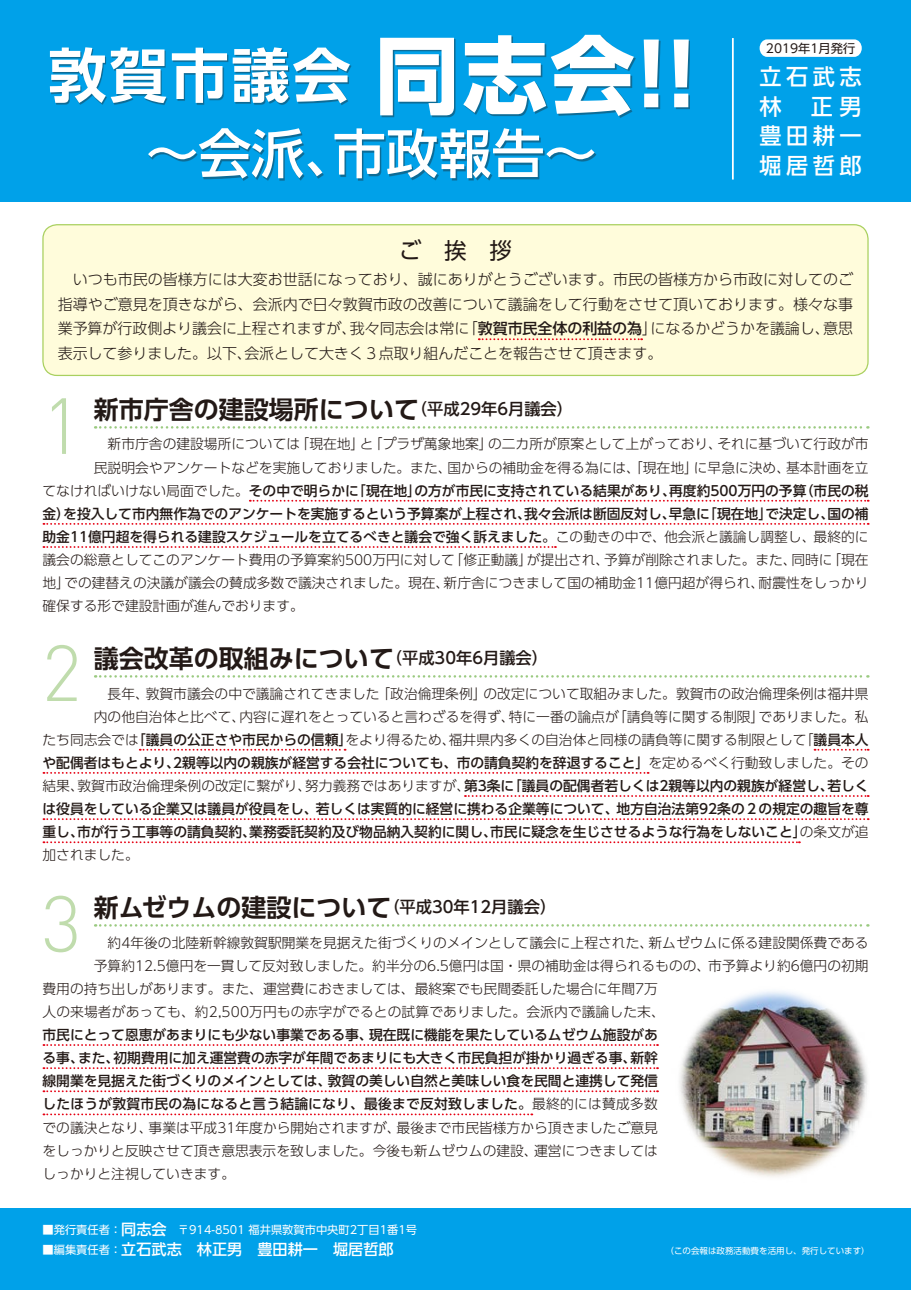
<style>
.page{position:relative;width:911px;height:1290px;background:#fff}
.page>*{position:absolute;margin:0;border:0;box-sizing:border-box;transform-origin:0 0}
.t1{font:300 78.12px "DIN";color:#c0dcad}
.t2{font:700 58.62px "UD Shin Go Pr 6 De";letter-spacing:.04em;color:#fff}
.t3{font:500 52.88px "UD Shin Go Pr 6";color:#fff}
.t4{font:700 25px "UD Shin Go Pr 6 De";color:#231916}
.t5{font:22.5px "UD Shin Go Pr 6";color:#231916}
.t6{font:500 22.12px/29.5px "UD Shin Go Pr 6";letter-spacing:.205em;color:#fff;text-align:justify}
.t7{font:500 15.12px "UD Shin Go Pr 6";color:#fff}
.t8{font:300 15px/24.6px "UD Shin Go Pr 6";letter-spacing:-.005em;color:#231916;text-align:justify}
.t9{font:300 13.75px "UD Shin Go Pr 6";color:#231916}
.t10{font:500 13.75px/23.1px "UD Shin Go Pr 6";color:#231916;text-align:justify}
.t11{font:12.25px "UD Shin Go Pr 6";color:#231916}
.t12{font:11.25px "UD Shin Go Pr 6";color:#fff}
.t13{font:8.5px "UD Shin Go Pr 6";color:#fff}
.s1{font-family:"UD Shin Go Pr 6";font-size:84.25px}
.s2{font-weight:500}
.s3{font-family:"UD Shin Go Pr 6";font-weight:500;font-size:16.25px}
.s4{font-weight:300}
.s5{font-weight:500;font-size:15.12px}
.s6{font-weight:400;font-size:11.25px}
</style>
<div class="page">
<svg style="left:95px;top:426px;width:773px;height:3px"></svg>
<svg style="left:250px;top:500px;width:618px;height:2px"></svg>
<svg style="left:43px;top:523px;width:825px;height:2px"></svg>
<svg style="left:43px;top:546px;width:513px;height:2px"></svg>
<svg style="left:95px;top:675px;width:773px;height:3px"></svg>
<svg style="left:140px;top:749px;width:205px;height:2px"></svg>
<svg style="left:814px;top:749px;width:54px;height:2px"></svg>
<svg style="left:43px;top:772px;width:605px;height:2px"></svg>
<svg style="left:465px;top:795px;width:403px;height:2px"></svg>
<svg style="left:43px;top:818px;width:825px;height:2px"></svg>
<svg style="left:43px;top:841px;width:757px;height:2px"></svg>
<svg style="left:95px;top:924px;width:773px;height:2px"></svg>
<svg style="left:43px;top:1044px;width:615px;height:2px"></svg>
<svg style="left:43px;top:1067px;width:615px;height:2px"></svg>
<svg style="left:43px;top:1090px;width:615px;height:2px"></svg>
<svg style="left:43px;top:1113px;width:489px;height:2px"></svg>
<div style="left:0;top:0;width:911px;height:202px;background:#00a1e9"></div>
<div style="left:0;top:1208px;width:911px;height:82px;background:#00a1e9"></div>
<div style="left:51px;top:36px;width:639px;height:144px;background:#231916;opacity:.4"></div>
<hr style="left:732px;top:38px;width:1px;height:142px;background:#fff">
<div style="left:43px;top:225px;width:825px;height:150px;background:#fffcdb;border-radius:14px"></div>
<svg style="left:479px;top:338px;width:163px;height:2px"></svg>
<div style="left:42px;top:224px;width:826px;height:152px;border:1px solid #a9d05f;border-radius:14px"></div>
<svg style="left:759px;top:39px;width:102px;height:18px;background:#eff9fd"></svg>
<img style="left:658px;top:991px;width:210px;height:186px">
<h2 class="t2" style="left:48px;top:28px;width:677px">敦賀市議会 <span class="s1">同志会！！</span></h2>
<h3 class="t3" style="left:146px;top:110px;width:452px">〜会派、市政報告〜</h3>
<p class="t11" style="left:766px;top:38px;width:91px">2019年1月発行</p>
<h3 class="t6" style="left:759px;top:62px;width:104px">立石武志林　正男豊田耕一堀居哲郎</h3>
<h3 class="t5" style="left:399px;top:233px;width:115px">ご挨拶</h3>
<p class="t8" style="left:58px;top:266px;width:797px">　いつも市民の皆様方には大変お世話になっており、誠にありがとうございます。市民の皆様方から市政に対してのご指導やご意見を頂きながら、会派内で日々敦賀市政の改善について議論をして行動をさせて頂いております。様々な事業予算が行政側より議会に上程されますが、我々同志会は常に「<span class="s2">敦賀市民全体の利益の為</span>」になるかどうかを議論し、意思表示して参りました。以下、会派として大きく３点取り組んだことを報告させて頂きます。</p>
<h1 class="t1" style="left:42px;top:378px;width:42px">1</h1>
<h3 class="t4" style="left:94px;top:389px;width:481px">新市庁舎の建設場所について<span class="s3">（平成29年6月議会）</span></h3>
<p class="t9" style="left:94px;top:433px;width:776px">　新市庁舎の建設場所については「現在地」と「プラザ萬象地案」の二カ所が原案として上がっており、それに基づいて行政が市</p>
<p class="t9" style="left:94px;top:456px;width:776px">民説明会やアンケートなどを実施しておりました。また、国からの補助金を得る為には、「現在地」に早急に決め、基本計画を立</p>
<p class="t10" style="left:43px;top:478px;width:827px"><span class="s4">てなければいけない局面でした。</span>その中で明らかに「現在地」の方が市民に支持されている結果があり、再度約500万円の予算（市民の税</p>
<p class="t10" style="left:43px;top:502px;width:827px">金）を投入して市内無作為でのアンケートを実施するという予算案が上程され、我々会派は断固反対し、早急に「現在地」で決定し、国の補</p>
<p class="t10" style="left:43px;top:525px;width:827px">助金11億円超を得られる建設スケジュールを立てるべきと議会で強く訴えました。<span class="s4">この動きの中で、他会派と議論し調整し、最終的に</span></p>
<p class="t9" style="left:43px;top:549px;width:827px">議会の総意としてこのアンケート費用の予算案約500万円に対して「修正動議」が提出され、予算が削除されました。また、同時に「現在</p>
<p class="t9" style="left:43px;top:572px;width:827px">地」での建替えの決議が議会の賛成多数で議決されました。現在、新庁舎につきまして国の補助金11億円超が得られ、耐震性をしっかり</p>
<p class="t9" style="left:43px;top:595px;width:263px">確保する形で建設計画が進んでおります。</p>
<h3 class="t4" style="left:94px;top:638px;width:456px">議会改革の取組みについて<span class="s3">（平成30年6月議会）</span></h3>
<p class="t9" style="left:94px;top:682px;width:776px">　長年、敦賀市議会の中で議論されてきました「政治倫理条例」の改定について取組みました。敦賀市の政治倫理条例は福井県</p>
<p class="t9" style="left:94px;top:705px;width:776px">内の他自治体と比べて、内容に遅れをとっていると言わざるを得ず、特に一番の論点が「請負等に関する制限」でありました。私</p>
<p class="t9" style="left:43px;top:728px;width:827px">たち同志会では<span class="s2">「議員の公正さや市民からの信頼」</span>をより得るため、福井県内多くの自治体と同様の請負等に関する制限として「<span class="s2">議員本人</span></p>
<p class="t10" style="left:43px;top:751px;width:827px">や配偶者はもとより、2親等以内の親族が経営する会社についても、市の請負契約を辞退すること」<span class="s4">を定めるべく行動致しました。その</span></p>
<p class="t9" style="left:43px;top:775px;width:827px">結果、敦賀市政治倫理条例の改定に繋がり、努力義務ではありますが、<span class="s2">第3条に「議員の配偶者若しくは2親等以内の親族が経営し、若しく</span></p>
<p class="t10" style="left:43px;top:797px;width:827px">は役員をしている企業又は議員が役員をし、若しくは実質的に経営に携わる企業等について、地方自治法第92条の２の規定の趣旨を尊</p>
<p class="t10" style="left:43px;top:820px;width:827px">重し、市が行う工事等の請負契約、業務委託契約及び物品納入契約に関し、市民に疑念を生じさせるような行為をしないこと」<span class="s4">の条文が追</span></p>
<p class="t9" style="left:43px;top:844px;width:98px">加されました。</p>
<h3 class="t4" style="left:94px;top:887px;width:464px">新ムゼウムの建設について<span class="s3">（平成30年12月議会）</span></h3>
<p class="t9" style="left:94px;top:931px;width:776px">　約4年後の北陸新幹線敦賀駅開業を見据えた街づくりのメインとして議会に上程された、新ムゼウムに係る建設関係費である</p>
<p class="t9" style="left:94px;top:954px;width:776px">予算約12.5億円を一貫して反対致しました。約半分の6.5億円は国・県の補助金は得られるものの、市予算より約6億円の初期</p>
<p class="t9" style="left:43px;top:977px;width:617px">費用の持ち出しがあります。また、運営費におきましては、最終案でも民間委託した場合に年間7万</p>
<p class="t9" style="left:43px;top:1000px;width:624px">人の来場者があっても、約2,500万円もの赤字がでるとの試算でありました。会派内で議論した末、</p>
<p class="t10" style="left:43px;top:1023px;width:617px">市民にとって恩恵があまりにも少ない事業である事、現在既に機能を果たしているムゼウム施設がある事、また、初期費用に加え運営費の赤字が年間であまりにも大きく市民負担が掛かり過ぎる事、新幹線開業を見据えた街づくりのメインとしては、敦賀の美しい自然と美味しい食を民間と連携して発信したほうが敦賀市民の為になると言う結論になり、最後まで反対致しました。<span class="s4">最終的には賛成多数での議決となり、事業は平成31年度から開始されますが、最後まで市民皆様方から頂きましたご意見をしっかりと反映させて頂き意思表示を致しました。今後も新ムゼウムの建設、運営につきましてはしっかりと注視していきます。</span></p>
<h1 class="t1" style="left:42px;top:625px;width:42px">2</h1>
<h1 class="t1" style="left:42px;top:875px;width:42px">3</h1>
<p class="t12" style="left:43px;top:1220px;width:376px">■発行責任者：<span class="s5">同志会</span>　〒914-8501 福井県敦賀市中央町2丁目1番1号</p>
<p class="t7" style="left:43px;top:1237px;width:352px"><span class="s6">■編集責任者：</span>立石武志　林正男　豊田耕一　堀居哲郎</p>
<p class="t13" style="left:665px;top:1243px;width:206px">（この会報は政務活動費を活用し、発行しています）</p>
</div>
